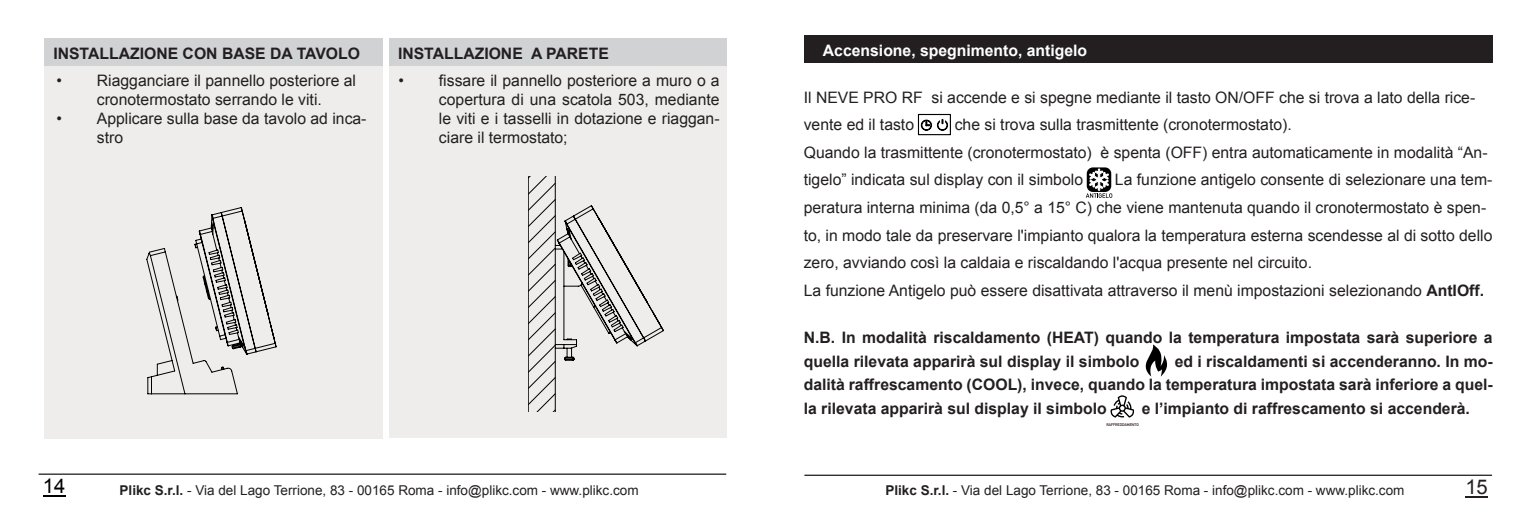
<style>
.page{position:relative;width:1531px;height:511px;background:#fff}
.page>*{position:absolute;margin:0;border:0;box-sizing:border-box;transform-origin:0 0}
.t1{font:20.25px "Arial";color:#000001}
.t2{font:20.25px "Arial";color:#231f20}
.t3{font:15.75px/27.4px "Arial";color:#231f20}
.t4{font:700 15.75px/23.6px "Arial";color:#231f20}
.t5{font:700 15.75px "Arial";color:#fff}
.t6{font:13.5px "Arial";color:#231f20}
.t7{font:700 3.82px "DIN Alternate";color:#1a0b0c}
.s1{font-weight:700}
</style>
<div class="page">
<div style="left:45px;top:41px;width:338px;height:397px;background:#eeedeb"></div>
<div style="left:389px;top:38px;width:338px;height:400px;background:#eeedeb"></div>
<div style="left:389px;top:39px;width:338px;height:27px;background:#d1d2d4"></div>
<hr style="left:39px;top:473px;width:687px;height:1px;background:#000">
<hr style="left:804px;top:474px;width:688px;height:1px;background:#000">
<hr style="left:1465px;top:495px;width:23px;height:2px;background:#231f20">
<hr style="left:43px;top:494px;width:22px;height:2px;background:#000001">
<div style="left:45px;top:39px;width:338px;height:27px;background:#d1d2d4"></div>
<svg style="left:146px;top:207px;width:131px;height:187px"></svg>
<svg style="left:528px;top:176px;width:135px;height:235px"></svg>
<div style="left:804px;top:35px;width:688px;height:27px;background:#231f20"></div>
<svg style="left:1086px;top:167px;width:26px;height:31px"></svg>
<svg style="left:920px;top:119px;width:28px;height:12px"></svg>
<div style="left:918px;top:114px;width:33px;height:21px;border:1px solid #000001"></div>
<svg style="left:1110px;top:395px;width:24px;height:22px"></svg>
<svg style="left:1145px;top:344px;width:23px;height:32px"></svg>
<p class="t4" style="left:53px;top:43px;width:308px">INSTALLAZIONE CON BASE DA TAVOLO</p>
<p class="t5" style="left:823px;top:44px;width:266px">Accensione, spegnimento, antigelo</p>
<p class="t3" style="left:804px;top:85px;width:673px">Il NEVE PRO RF si accende e si spegne mediante il tasto ON/OFF che si trova a lato della rice&shy;vente ed il tasto</p>
<p class="t4" style="left:398px;top:43px;width:212px">INSTALLAZIONE A PARETE</p>
<p class="t3" style="left:439px;top:73px;width:282px;line-height:18.9px;text-align:justify;text-indent:-40px">• fissare il pannello posteriore a muro o a copertura di una scatola 503, mediante le viti e i tasselli in dotazione e riaggan&shy;ciare il termostato;</p>
<p class="t3" style="left:56px;top:73px;width:301px;line-height:18.9px;text-align:center">• Riagganciare il pannello posteriore al cronotermostato serrando le viti.</p>
<p class="t3" style="left:97px;top:110px;width:271px;line-height:18.9px;text-indent:-40px">• Applicare sulla base da tavolo ad inca&shy;stro</p>
<p class="t3" style="left:804px;top:112px;width:685px;text-indent:151px">che si trova sulla trasmittente (cronotermostato).<br>Quando la trasmittente (cronotermostato) è spenta (OFF) entra automaticamente in modalità “An&shy;tigelo” indicata sul display con il simbolo</p>
<p class="t3" style="left:804px;top:167px;width:690px;text-indent:311px">La funzione antigelo consente di selezionare una tem&shy;peratura interna minima (da 0,5° a 15° C) che viene mantenuta quando il cronotermostato è spen&shy;to, in modo tale da preservare l'impianto qualora la temperatura esterna scendesse al di sotto dello zero, avviando così la caldaia e riscaldando l'acqua presente nel circuito.<br>La funzione Antigelo può essere disattivata attraverso il menù impostazioni selezionando <span class="s1">AntIOff.</span></p>
<p class="t4" style="left:804px;top:327px;width:690px">N.B. In modalità riscaldamento (HEAT) quando la temperatura impostata sarà superiore a quella rilevata apparirà sul display il simbolo</p>
<p class="t4" style="left:804px;top:350px;width:690px;text-align:justify;text-indent:371px">ed i riscaldamenti si accenderanno. In mo&shy;dalità raffrescamento (COOL), invece, quando la temperatura impostata sarà inferiore a quel&shy;la rilevata apparirà sul display il simbolo</p>
<p class="t4" style="left:1141px;top:398px;width:330px">e l’impianto di raffrescamento si accenderà.</p>
<p class="t7" style="left:1106px;top:422px;width:34px">RAFFREDDAMENTO</p>
<p class="t1" style="left:43px;top:477px;width:24px">14</p>
<p class="t6" style="left:120px;top:484px;width:520px"><span class="s1">Plikc S.r.l.</span> - Via del Lago Terrione, 83 - 00165 Roma - info@plikc.com - www.plikc.com</p>
<p class="t6" style="left:885px;top:484px;width:520px"><span class="s1">Plikc S.r.l.</span> - Via del Lago Terrione, 83 - 00165 Roma - info@plikc.com - www.plikc.com</p>
<p class="t2" style="left:1465px;top:478px;width:24px">15</p>
</div>
